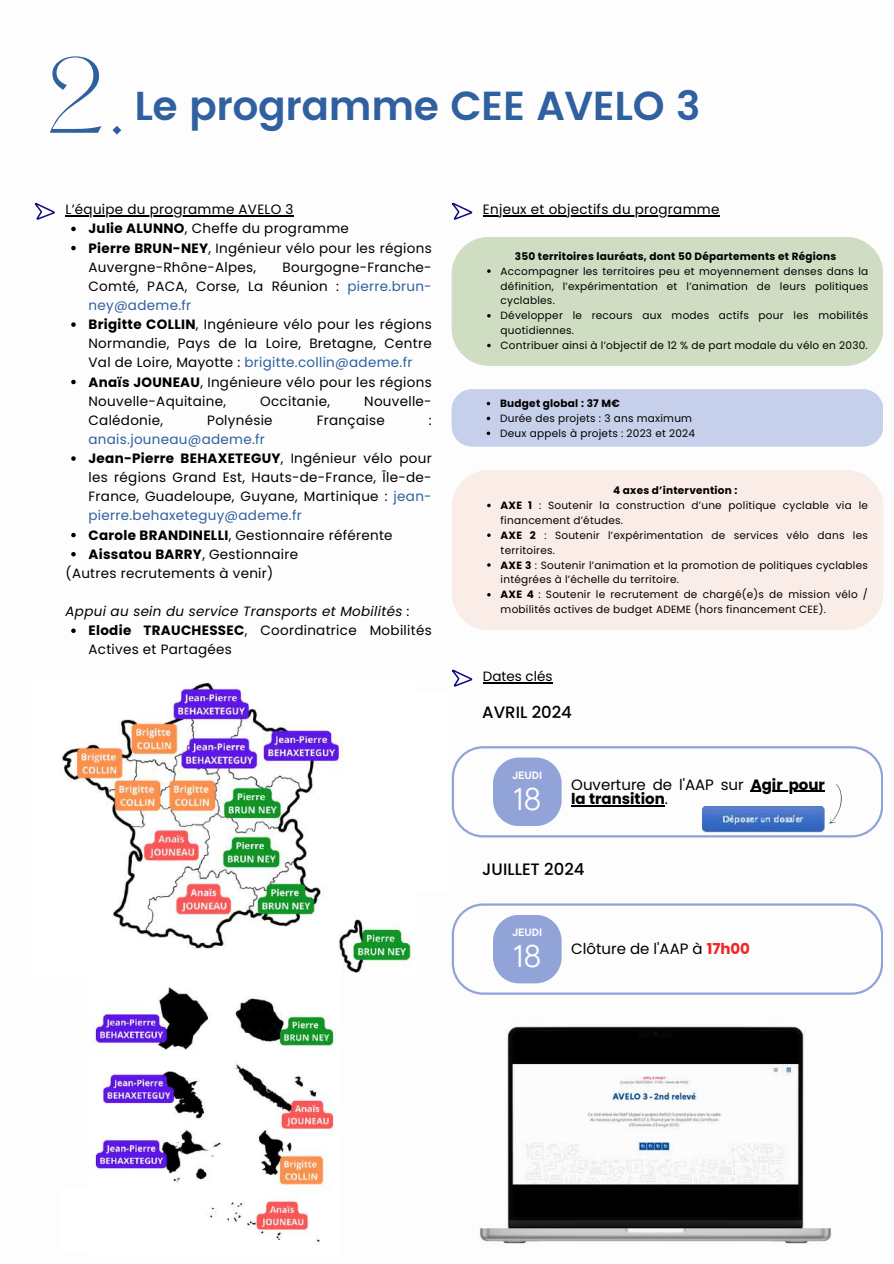
<style>
.page{position:relative;width:894px;height:1264px;background:#fff}
.page>*{position:absolute;margin:0;border:0;box-sizing:border-box;transform-origin:0 0}
.t1{font:300 93.15px "Hatton";color:#2f609f}
.t2{font:600 40.5px "Poppins";letter-spacing:-.01em;color:#2f609f}
.t3{font:31.2px "TT Commons Pro";color:#fdfdfd}
.t4{font:500 16.5px "Poppins";color:#000}
.t5{font:15px/14.7px "Poppins";color:#000}
.t6{font:13.5px/19.2px "Poppins";letter-spacing:.02em;color:#000}
.t7{font:700 13.5px "Poppins";letter-spacing:.02em;color:#000}
.t8{font:13.5px "Poppins";letter-spacing:.02em;color:#2f609f}
.t9{font:13.5px "Poppins";color:#000}
.t10{font:10.5px/14.9px "Poppins";letter-spacing:.02em;color:#000}
.t11{font:700 10.5px "Poppins";letter-spacing:.02em;color:#000}
.t12{font:700 10.5px "TT Commons Pro";color:#fdfdfd}
.s1{font-weight:700}
.s2{color:#2f609f}
.s3{font-weight:400}
.s4{font-style:italic}
.s5{font-weight:700;color:#ef2525}
</style>
<div class="page">
<svg style="left:34px;top:202px;width:21px;height:18px"></svg>
<hr style="left:66px;top:215px;width:228px;height:1px;background:#000">
<svg style="left:71px;top:227px;width:5px;height:4px"></svg>
<svg style="left:71px;top:246px;width:5px;height:4px"></svg>
<svg style="left:71px;top:322px;width:5px;height:5px"></svg>
<svg style="left:71px;top:380px;width:5px;height:4px"></svg>
<svg style="left:71px;top:456px;width:5px;height:5px"></svg>
<svg style="left:71px;top:533px;width:5px;height:4px"></svg>
<svg style="left:71px;top:552px;width:5px;height:4px"></svg>
<svg style="left:71px;top:628px;width:5px;height:5px"></svg>
<svg style="left:452px;top:669px;width:20px;height:18px"></svg>
<hr style="left:482px;top:682px;width:70px;height:1px;background:#000">
<svg style="left:452px;top:202px;width:20px;height:18px"></svg>
<hr style="left:483px;top:215px;width:236px;height:1px;background:#000">
<div style="left:451px;top:237px;width:431px;height:128px;background:#cfdec3"></div>
<div style="left:452px;top:470px;width:430px;height:160px;background:#faede7"></div>
<svg style="left:451px;top:903px;width:431px;height:34px"></svg>
<img style="left:451px;top:937px;width:432px;height:308px">
<div style="left:493px;top:914px;width:68px;height:69px;background:#92a4d7;border-radius:26px"></div>
<svg style="left:451px;top:746px;width:431px;height:91px"></svg>
<img style="left:62px;top:678px;width:350px;height:295px">
<img style="left:92px;top:987px;width:246px;height:256px">
<div style="left:359px;top:691px;width:87px;height:201px;background:#fff"></div>
<div style="left:59px;top:1187px;width:86px;height:63px;background:#fff"></div>
<svg style="left:487px;top:503px;width:3px;height:4px"></svg>
<svg style="left:487px;top:533px;width:3px;height:4px"></svg>
<svg style="left:487px;top:269px;width:3px;height:4px"></svg>
<div style="left:451px;top:389px;width:431px;height:57px;background:#c7d0ea"></div>
<hr style="left:750px;top:790px;width:74px;height:1px;background:#000">
<hr style="left:571px;top:805px;width:93px;height:1px;background:#000">
<h1 class="t1" style="left:44px;top:53px;width:85px">2.</h1>
<h2 class="t2" style="left:134px;top:82px;width:567px">Le programme CEE AVELO 3</h2>
<p class="t6" style="left:88px;top:200px;width:344px;text-indent:-23px">L’équipe du programme AVELO 3<br><span class="s1">Julie ALUNNO</span>, Cheffe du programme<br><span class="s1">Pierre BRUN-NEY</span>, Ingénieur vélo pour les régions Auvergne-Rhône-Alpes,</p>
<p class="t6" style="left:88px;top:257px;width:344px;text-indent:194px">Bourgogne-Franche-Comté, PACA, Corse, La Réunion : <span class="s2">pierre.brun&shy;ney@ademe.fr<br></span><span class="s1">Brigitte COLLIN</span>, Ingénieure vélo pour les régions Normandie, Pays de la Loire, Bretagne, Centre Val de Loire, Mayotte : <span class="s2">brigitte.collin@ademe.fr </span><span class="s1">Anaïs JOUNEAU</span>, Ingénieure vélo pour les régions Nouvelle-Aquitaine,</p>
<p class="t6" style="left:260px;top:391px;width:71px">Occitanie,</p>
<p class="t6" style="left:364px;top:391px;width:69px">Nouvelle-</p>
<p class="t6" style="left:88px;top:410px;width:76px">Calédonie,</p>
<p class="t6" style="left:207px;top:410px;width:67px">Polynésie</p>
<p class="t6" style="left:317px;top:410px;width:69px">Française</p>
<p class="t6" style="left:429px;top:410px;width:4px">:</p>
<p class="t8" style="left:88px;top:430px;width:178px">anais.jouneau@ademe.fr</p>
<p class="t7" style="left:88px;top:449px;width:344px">Jean-Pierre BEHAXETEGUY<span class="s3">, Ingénieur vélo pour</span></p>
<p class="t6" style="left:88px;top:468px;width:344px">les régions Grand Est, Hauts-de-France, Île-de-</p>
<p class="t6" style="left:88px;top:487px;width:344px">France, Guadeloupe, Guyane, Martinique : <span class="s2">jean-</span></p>
<p class="t8" style="left:88px;top:506px;width:215px">pierre.behaxeteguy@ademe.fr</p>
<p class="t6" style="left:88px;top:525px;width:305px"><span class="s1">Carole BRANDINELLI</span>, Gestionnaire référente</p>
<p class="t7" style="left:88px;top:544px;width:211px">Aissatou BARRY<span class="s3">, Gestionnaire</span></p>
<p class="t6" style="left:66px;top:563px;width:209px">(Autres recrutements à venir)</p>
<p class="t6" style="left:88px;top:601px;width:344px;text-indent:-23px"><span class="s4">Appui au sein du service Transports et Mobilités</span> :<br><span class="s1">Elodie TRAUCHESSEC</span>, Coordinatrice Mobilités<br>Actives et Partagées</p>
<p class="t6" style="left:483px;top:200px;width:238px">Enjeux et objectifs du programme</p>
<p class="t11" style="left:514px;top:249px;width:323px">350 territoires lauréats, dont 50 Départements et Régions</p>
<p class="t10" style="left:500px;top:263px;width:369px">Accompagner les territoires peu et moyennement denses dans la définition, l’expérimentation et l’animation de leurs politiques cyclables.<br>Développer le recours aux modes actifs pour les mobilités quotidiennes.<br>Contribuer ainsi à l’objectif de 12 % de part modale du vélo en 2030.</p>
<p class="t11" style="left:500px;top:396px;width:121px">Budget global : 37 M€</p>
<p class="t10" style="left:500px;top:411px;width:196px">Durée des projets : 3 ans maximum<br>Deux appels à projets : 2023 et 2024</p>
<p class="t10" style="left:500px;top:483px;width:369px;text-indent:112px"><span class="s1">4 axes d’intervention :<br>AXE 1</span> : Soutenir la construction d’une politique cyclable via le financement d’études.<br><span class="s1">AXE 2</span> : Soutenir l’expérimentation de services vélo dans les territoires.<br><span class="s1">AXE 3</span> : Soutenir l’animation et la promotion de politiques cyclables intégrées à l’échelle du territoire.<br><span class="s1">AXE 4</span> : Soutenir le recrutement de chargé(e)s de mission vélo / mobilités actives de budget ADEME (hors financement CEE).</p>
<p class="t9" style="left:482px;top:667px;width:71px">Dates clés</p>
<p class="t4" style="left:482px;top:700px;width:91px">AVRIL 2024</p>
<p class="t12" style="left:512px;top:768px;width:31px">JEUDI</p>
<h3 class="t3" style="left:513px;top:778px;width:29px">18</h3>
<p class="t5" style="left:571px;top:777px;width:255px">Ouverture de l'AAP sur <span class="s1">Agir pour la transition</span>.</p>
<p class="t4" style="left:482px;top:857px;width:104px">JUILLET 2024</p>
<p class="t12" style="left:512px;top:926px;width:31px">JEUDI</p>
<h3 class="t3" style="left:513px;top:936px;width:29px">18</h3>
<p class="t5" style="left:571px;top:941px;width:180px">Clôture de l'AAP à <span class="s5">17h00</span></p>
</div>
